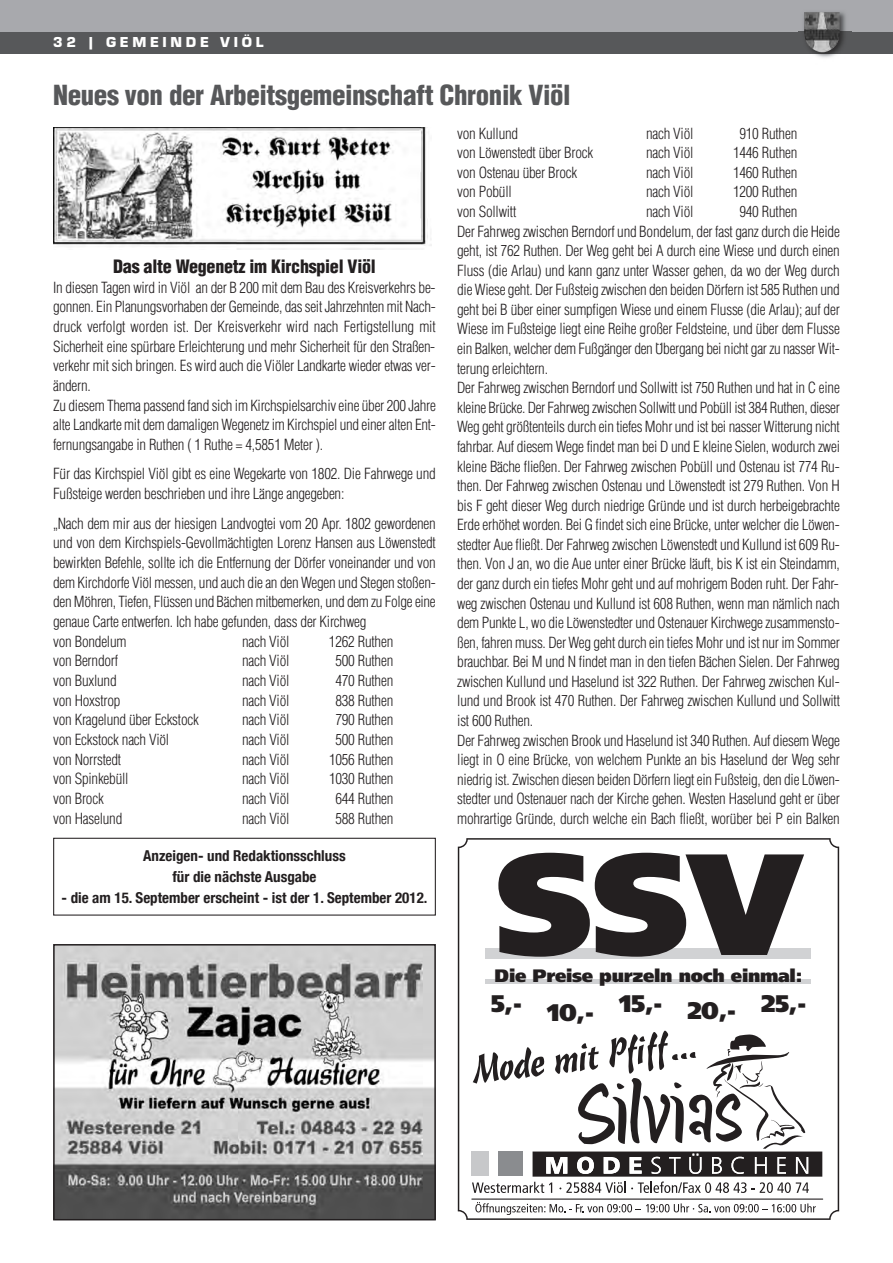
<style>
.page{position:relative;width:893px;height:1263px;background:#fff}
.page>*{position:absolute;margin:0;border:0;box-sizing:border-box;transform-origin:0 0}
.t1{font:900 144px "Frutiger";color:#231f20}
.t2{font:900 condensed 27px "Helvetica";letter-spacing:-.015em;color:#57585a}
.t3{font:900 24px "Frutiger";letter-spacing:-.015em;color:#231f20}
.t4{font:900 condensed 18px "Helvetica";letter-spacing:-.015em;color:#231f20}
.t5{font:900 18px "Frutiger";letter-spacing:-.015em;color:#231f20}
.t6{font:300 condensed 15px/19.6px "Helvetica";letter-spacing:-.015em;color:#231f20}
.t7{font:700 condensed 15px/21px "Helvetica Neue";color:#231f20;text-align:center}
.t8{font:15px "Eurostile T Blac";letter-spacing:.25em;color:#fff}
.s1{font-family:"Koz Min Pr 6 N";font-weight:500;font-stretch:normal}
</style>
<div class="page">
<div style="left:0;top:0;width:893px;height:43px;background:#a8a9ad"></div>
<div style="left:0;top:32px;width:893px;height:21px;background:#57585a"></div>
<img style="left:799px;top:12px;width:52px;height:46px">
<img style="left:804px;top:12px;width:36px;height:33px">
<img style="left:53px;top:128px;width:379px;height:122px">
<img style="left:56px;top:947px;width:377px;height:270px">
<div style="left:53px;top:944px;width:383px;height:276px;border:2px solid #231f20"></div>
<svg style="left:458px;top:838px;width:381px;height:382px"></svg>
<hr style="left:471px;top:1198px;width:352px;height:2px;background:#231f20">
<svg style="left:472px;top:1030px;width:350px;height:163px"></svg>
<div style="left:498px;top:1151px;width:24px;height:25px;background:#8a8c8f"></div>
<div style="left:471px;top:1151px;width:18px;height:25px;background:#c7c8ca"></div>
<svg style="left:475px;top:1202px;width:341px;height:13px"></svg>
<div style="left:485px;top:948px;width:326px;height:11px;background:#d1d2d4"></div>
<hr style="left:485px;top:980px;width:326px;height:4px;background:#d1d2d4">
<div style="left:53px;top:838px;width:383px;height:77px;border:1px solid #231f20"></div>
<p class="t8" style="left:53px;top:33px;width:212px">32 | GEMEINDE VIÖL</p>
<h2 class="t2" style="left:53px;top:80px;width:519px">Neues von der Arbeitsgemeinschaft Chronik Viöl</h2>
<p class="t4" style="left:113px;top:256px;width:264px">Das alte Wegenetz im Kirchspiel Viöl</p>
<p class="t6" style="left:53px;top:277px;width:384px">In diesen Tagen wird in Viöl an der B 200 mit dem Bau des Kreisverkehrs be&shy;gonnen. Ein Planungsvorhaben der Gemeinde, das seit Jahrzehnten mit Nach&shy;druck verfolgt worden ist. Der Kreisverkehr wird nach Fertigstellung mit Sicherheit eine spürbare Erleichterung und mehr Sicherheit für den Straßen&shy;verkehr mit sich bringen. Es wird auch die Viöler Landkarte wieder etwas ver&shy;ändern.<br>Zu diesem Thema passend fand sich im Kirchspielsarchiv eine über 200 Jahre alte Landkarte mit dem damaligen Wegenetz im Kirchspiel und einer alten Ent&shy;fernungsangabe in Ruthen ( 1 Ruthe = 4,5851 Meter ).</p>
<p class="t6" style="left:53px;top:464px;width:384px">Fu<span class="s1">̈</span>r das Kirchspiel Vio<span class="s1">̈</span>l gibt es eine Wegekarte von 1802. Die Fahrwege und<br>Fußsteige werden beschrieben und ihre La<span class="s1">̈</span>nge angegeben:</p>
<p class="t6" style="left:53px;top:514px;width:384px">„Nach dem mir aus der hiesigen Landvogtei vom 20 Apr. 1802 gewordenen und von dem Kirchspiels-Gevollma<span class="s1">̈</span>chtigten Lorenz Hansen aus Lo<span class="s1">̈</span>wenstedt bewirkten Befehle, sollte ich die Entfernung der Do<span class="s1">̈</span>rfer voneinander und von dem Kirchdorfe Vio<span class="s1">̈</span>l messen, und auch die an den Wegen und Stegen stoßen&shy;den Mo<span class="s1">̈</span>hren, Tiefen, Flu<span class="s1">̈</span>ssen und Ba<span class="s1">̈</span>chen mitbemerken, und dem zu Folge eine genaue Carte entwerfen. Ich habe gefunden, dass der Kirchweg<br>von Bondelum</p>
<p class="t6" style="left:242px;top:632px;width:49px">nach Viöl</p>
<p class="t6" style="left:329px;top:632px;width:66px">1262 Ruthen</p>
<p class="t6" style="left:53px;top:651px;width:66px">von Berndorf</p>
<p class="t6" style="left:242px;top:651px;width:49px">nach Viöl</p>
<p class="t6" style="left:335px;top:651px;width:59px">500 Ruthen</p>
<p class="t6" style="left:53px;top:671px;width:65px">von Buxlund</p>
<p class="t6" style="left:242px;top:671px;width:49px">nach Viöl</p>
<p class="t6" style="left:335px;top:671px;width:59px">470 Ruthen</p>
<p class="t6" style="left:53px;top:691px;width:69px">von Hoxstrop</p>
<p class="t6" style="left:242px;top:691px;width:49px">nach Viöl</p>
<p class="t6" style="left:335px;top:691px;width:59px">838 Ruthen</p>
<p class="t6" style="left:53px;top:710px;width:147px">von Kragelund u<span class="s1">̈</span>ber Eckstock</p>
<p class="t6" style="left:242px;top:710px;width:49px">nach Viöl</p>
<p class="t6" style="left:335px;top:710px;width:59px">790 Ruthen</p>
<p class="t6" style="left:53px;top:730px;width:118px">von Eckstock nach Vio<span class="s1">̈</span>l</p>
<p class="t6" style="left:242px;top:730px;width:49px">nach Viöl</p>
<p class="t6" style="left:335px;top:730px;width:59px">500 Ruthen</p>
<p class="t6" style="left:53px;top:750px;width:70px">von Norrstedt</p>
<p class="t6" style="left:242px;top:750px;width:49px">nach Viöl</p>
<p class="t6" style="left:329px;top:750px;width:66px">1056 Ruthen</p>
<p class="t6" style="left:53px;top:769px;width:77px">von Spinkebu<span class="s1">̈</span>ll</p>
<p class="t6" style="left:242px;top:769px;width:49px">nach Viöl</p>
<p class="t6" style="left:329px;top:769px;width:66px">1030 Ruthen</p>
<p class="t6" style="left:53px;top:789px;width:52px">von Brock</p>
<p class="t6" style="left:242px;top:789px;width:49px">nach Viöl</p>
<p class="t6" style="left:335px;top:789px;width:59px">644 Ruthen</p>
<p class="t6" style="left:53px;top:809px;width:71px">von Haselund</p>
<p class="t6" style="left:242px;top:809px;width:49px">nach Viöl</p>
<p class="t6" style="left:335px;top:809px;width:59px">588 Ruthen</p>
<p class="t7" style="left:143px;top:845px;width:204px">Anzeigen- und Redaktionsschluss für die nächste Ausgabe</p>
<p class="t7" style="left:62px;top:887px;width:367px">- die am 15. September erscheint - ist der 1. September 2012.</p>
<p class="t6" style="left:457px;top:124px;width:63px">von Kullund</p>
<p class="t6" style="left:646px;top:124px;width:49px">nach Viöl</p>
<p class="t6" style="left:739px;top:124px;width:59px">910 Ruthen</p>
<p class="t6" style="left:457px;top:143px;width:138px">von Lo<span class="s1">̈</span>wenstedt u<span class="s1">̈</span>ber Brock</p>
<p class="t6" style="left:646px;top:143px;width:49px">nach Viöl</p>
<p class="t6" style="left:733px;top:143px;width:66px">1446 Ruthen</p>
<p class="t6" style="left:457px;top:163px;width:122px">von Ostenau u<span class="s1">̈</span>ber Brock</p>
<p class="t6" style="left:646px;top:163px;width:49px">nach Viöl</p>
<p class="t6" style="left:733px;top:163px;width:66px">1460 Ruthen</p>
<p class="t6" style="left:457px;top:182px;width:56px">von Pobu<span class="s1">̈</span>ll</p>
<p class="t6" style="left:646px;top:182px;width:49px">nach Viöl</p>
<p class="t6" style="left:733px;top:182px;width:66px">1200 Ruthen</p>
<p class="t6" style="left:457px;top:202px;width:61px">von Sollwitt</p>
<p class="t6" style="left:646px;top:202px;width:49px">nach Viöl</p>
<p class="t6" style="left:457px;top:202px;width:384px;text-indent:282px">940 Ruthen<br>Der Fahrweg zwischen Berndorf und Bondelum, der fast ganz durch die Heide geht, ist 762 Ruthen. Der Weg geht bei A durch eine Wiese und durch einen Fluss (die Arlau) und kann ganz unter Wasser gehen, da wo der Weg durch die Wiese geht. Der Fußsteig zwischen den beiden Do<span class="s1">̈</span>rfern ist 585 Ruthen und geht bei B u<span class="s1">̈</span>ber einer sumpfigen Wiese und einem Flusse (die Arlau); auf der Wiese im Fußsteige liegt eine Reihe großer Feldsteine, und u<span class="s1">̈</span>ber dem Flusse ein Balken, welcher dem Fußga<span class="s1">̈</span>nger den U<span class="s1">̈</span>bergang bei nicht gar zu nasser Wit&shy;terung erleichtern.<br>Der Fahrweg zwischen Berndorf und Sollwitt ist 750 Ruthen und hat in C eine kleine Bru<span class="s1">̈</span>cke. Der Fahrweg zwischen Sollwitt und Pobu<span class="s1">̈</span>ll ist 384 Ruthen, dieser Weg geht gro<span class="s1">̈</span>ßtenteils durch ein tiefes Mohr und ist bei nasser Witterung nicht fahrbar. Auf diesem Wege findet man bei D und E kleine Sielen, wodurch zwei kleine Ba<span class="s1">̈</span>che fließen. Der Fahrweg zwischen Pobu<span class="s1">̈</span>ll und Ostenau ist 774 Ru&shy;then. Der Fahrweg zwischen Ostenau und Lo<span class="s1">̈</span>wenstedt ist 279 Ruthen. Von H bis F geht dieser Weg durch niedrige Gru<span class="s1">̈</span>nde und ist durch herbeigebrachte Erde erho<span class="s1">̈</span>het worden. Bei G findet sich eine Bru<span class="s1">̈</span>cke, unter welcher die Lo<span class="s1">̈</span>wen&shy;stedter Aue fließt. Der Fahrweg zwischen Lo<span class="s1">̈</span>wenstedt und Kullund ist 609 Ru&shy;then. Von J an, wo die Aue unter einer Bru<span class="s1">̈</span>cke la<span class="s1">̈</span>uft, bis K ist ein Steindamm, der ganz durch ein tiefes Mohr geht und auf mohrigem Boden ruht. Der Fahr&shy;weg zwischen Ostenau und Kullund ist 608 Ruthen, wenn man na<span class="s1">̈</span>mlich nach dem Punkte L, wo die Lo<span class="s1">̈</span>wenstedter und Ostenauer Kirchwege zusammensto&shy;ßen, fahren muss. Der Weg geht durch ein tiefes Mohr und ist nur im Sommer brauchbar. Bei M und N findet man in den tiefen Ba<span class="s1">̈</span>chen Sielen. Der Fahrweg zwischen Kullund und Haselund ist 322 Ruthen. Der Fahrweg zwischen Kul&shy;lund und Brook ist 470 Ruthen. Der Fahrweg zwischen Kullund und Sollwitt ist 600 Ruthen.<br>Der Fahrweg zwischen Brook und Haselund ist 340 Ruthen. Auf diesem Wege liegt in O eine Bru<span class="s1">̈</span>cke, von welchem Punkte an bis Haselund der Weg sehr niedrig ist. Zwischen diesen beiden Do<span class="s1">̈</span>rfern liegt ein Fußsteig, den die Lo<span class="s1">̈</span>wen&shy;stedter und Ostenauer nach der Kirche gehen. Westen Haselund geht er u<span class="s1">̈</span>ber mohrartige Gru<span class="s1">̈</span>nde, durch welche ein Bach fließt, woru<span class="s1">̈</span>ber bei P ein Balken</p>
<h1 class="t1" style="left:495px;top:847px;width:309px">SSV</h1>
<h3 class="t3" style="left:547px;top:998px;width:261px">10,- 15,- 20,- 25,-</h3>
<p class="t5" style="left:495px;top:968px;width:309px">Die Preise purzeln noch einmal:</p>
<h3 class="t3" style="left:491px;top:994px;width:33px">5,-</h3>
</div>
